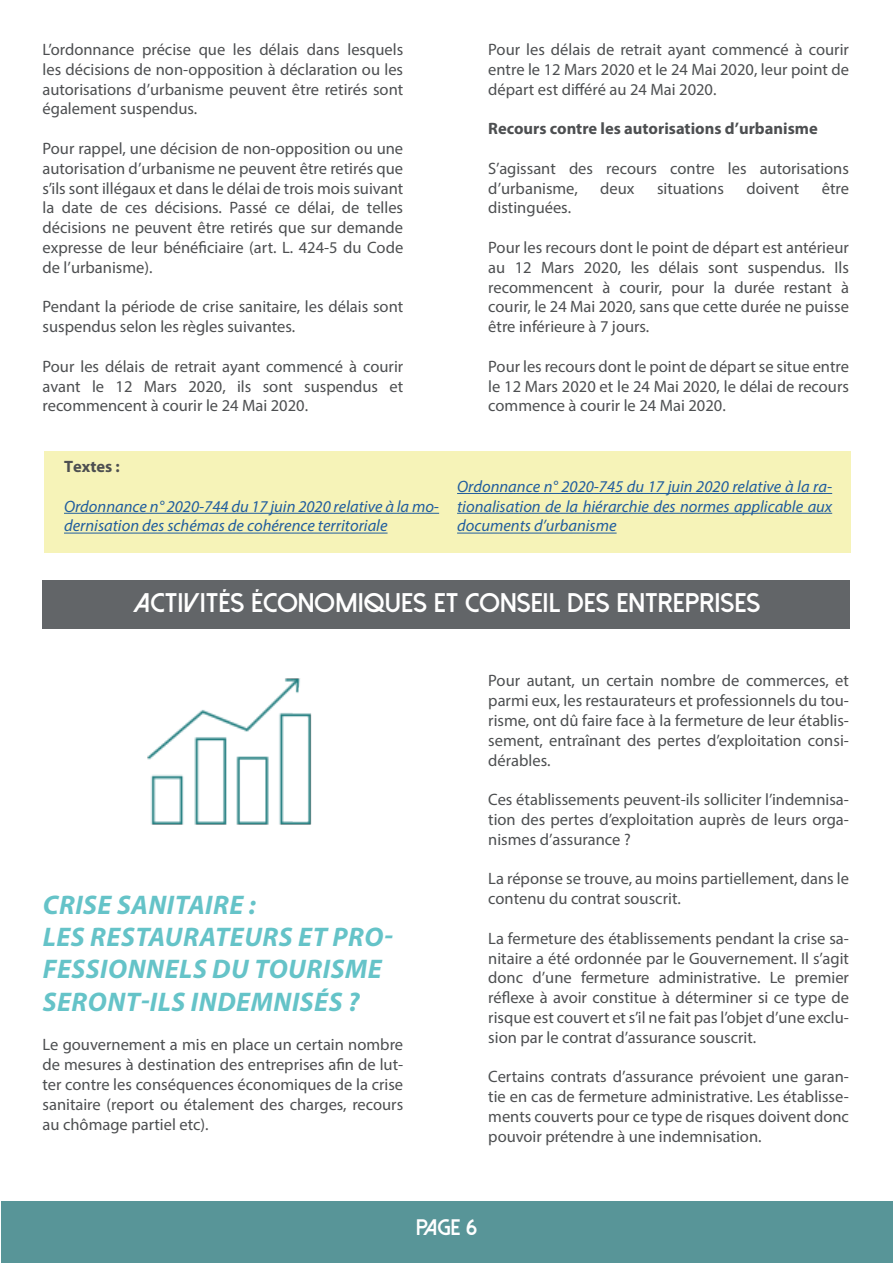
<style>
.page{position:relative;width:893px;height:1263px;background:#fff}
.page>*{position:absolute;margin:0;border:0;box-sizing:border-box;transform-origin:0 0}
.t1{font:italic 700 27px/32.4px "Myriad Pro";letter-spacing:.02em;color:#65c3c8}
.t2{font:800 27px "Dolce Vita";color:#fff}
.t3{font:800 22.5px "Dolce Vita";color:#fff}
.t4{font:16.5px/19.8px "Myriad Pro";color:#4d4f51;text-align:justify}
.t5{font:italic 16.5px/19.8px "Myriad Pro";color:#215e9e}
.t6{font:700 16.5px "Myriad Pro";color:#4d4f51}
</style>
<div class="page">
<div style="left:1px;top:1201px;width:892px;height:62px;background:#589598"></div>
<div style="left:44px;top:452px;width:806px;height:101px;background:#f6f3b8"></div>
<hr style="left:64px;top:513px;width:375px;height:1px;background:#215e9e">
<hr style="left:64px;top:533px;width:324px;height:1px;background:#215e9e">
<hr style="left:457px;top:493px;width:375px;height:1px;background:#215e9e">
<hr style="left:457px;top:513px;width:375px;height:1px;background:#215e9e">
<hr style="left:457px;top:533px;width:160px;height:1px;background:#215e9e">
<div style="left:43px;top:580px;width:807px;height:49px;background:#626568"></div>
<img style="left:147px;top:678px;width:165px;height:147px">
<p class="t4" style="left:43px;top:39px;width:362px">L’ordonnance précise que les délais dans lesquels les décisions de non-opposition à déclaration ou les autorisations d’urbanisme peuvent être retirés sont également suspendus.</p>
<p class="t4" style="left:43px;top:138px;width:362px">Pour rappel, une décision de non-opposition ou une autorisation d’urbanisme ne peuvent être retirés que s’ils sont illégaux et dans le délai de trois mois suivant la date de ces décisions. Passé ce délai, de telles décisions ne peuvent être retirés que sur demande expresse de leur bénéficiaire (art. L. 424-5 du Code de l’urbanisme).</p>
<p class="t4" style="left:43px;top:297px;width:362px">Pendant la période de crise sanitaire, les délais sont suspendus selon les règles suivantes.</p>
<p class="t4" style="left:43px;top:356px;width:362px">Pour les délais de retrait ayant commencé à courir avant le 12 Mars 2020, ils sont suspendus et recommencent à courir le 24 Mai 2020.</p>
<p class="t4" style="left:488px;top:39px;width:362px">Pour les délais de retrait ayant commencé à courir entre le 12 Mars 2020 et le 24 Mai 2020, leur point de départ est différé au 24 Mai 2020.</p>
<p class="t6" style="left:488px;top:119px;width:331px">Recours contre les autorisations d’urbanisme</p>
<p class="t4" style="left:488px;top:158px;width:362px">S’agissant des recours contre les autorisations d’urbanisme,</p>
<p class="t4" style="left:600px;top:178px;width:36px">deux</p>
<p class="t4" style="left:657px;top:178px;width:68px">situations</p>
<p class="t4" style="left:746px;top:178px;width:54px">doivent</p>
<p class="t4" style="left:822px;top:178px;width:29px">être</p>
<p class="t4" style="left:488px;top:198px;width:84px">distinguées.</p>
<p class="t4" style="left:488px;top:237px;width:362px">Pour les recours dont le point de départ est antérieur au 12 Mars 2020, les délais sont suspendus. Ils recommencent à courir, pour la durée restant à courir, le 24 Mai 2020, sans que cette durée ne puisse être inférieure à 7 jours.</p>
<p class="t4" style="left:488px;top:356px;width:362px">Pour les recours dont le point de départ se situe entre le 12 Mars 2020 et le 24 Mai 2020, le délai de recours commence à courir le 24 Mai 2020.</p>
<p class="t6" style="left:64px;top:457px;width:57px">Textes :</p>
<p class="t5" style="left:64px;top:496px;width:376px">Ordonnance n° 2020-744 du 17 juin 2020 relative à la mo&shy;dernisation des schémas de cohérence territoriale</p>
<p class="t5" style="left:457px;top:476px;width:377px;text-align:justify">Ordonnance n° 2020-745 du 17 juin 2020 relative à la ra&shy;tionalisation de la hiérarchie des normes applicable aux documents d’urbanisme</p>
<h1 class="t2" style="left:133px;top:588px;width:629px">ACTIVITÉS ÉCONOMIQUES ET CONSEIL DES ENTREPRISES</h1>
<h1 class="t1" style="left:43px;top:887px;width:351px">CRISE SANITAIRE :<br>LES RESTAURATEURS ET PRO-<br>FESSIONNELS DU TOURISME<br>SERONT-ILS INDEMNISÉS ?</h1>
<p class="t4" style="left:43px;top:1035px;width:362px">Le gouvernement a mis en place un certain nombre de mesures à destination des entreprises afin de lut&shy;ter contre les conséquences économiques de la crise sanitaire (report ou étalement des charges, recours au chômage partiel etc).</p>
<p class="t4" style="left:488px;top:671px;width:362px">Pour autant, un certain nombre de commerces, et parmi eux, les restaurateurs et professionnels du tou&shy;risme, ont dû faire face à la fermeture de leur établis&shy;sement, entraînant des pertes d’exploitation consi&shy;dérables.</p>
<p class="t4" style="left:488px;top:789px;width:362px">Ces établissements peuvent-ils solliciter l’indemnisa&shy;tion des pertes d’exploitation auprès de leurs orga&shy;nismes d’assurance ?</p>
<p class="t4" style="left:488px;top:869px;width:362px">La réponse se trouve, au moins partiellement, dans le contenu du contrat souscrit.</p>
<p class="t4" style="left:488px;top:928px;width:362px">La fermeture des établissements pendant la crise sa&shy;nitaire a été ordonnée par le Gouvernement. Il s’agit donc d’une fermeture administrative. Le premier réflexe à avoir constitue à déterminer si ce type de risque est couvert et s’il ne fait pas l’objet d’une exclu&shy;sion par le contrat d’assurance souscrit.</p>
<p class="t4" style="left:488px;top:1067px;width:362px">Certains contrats d’assurance prévoient une garan&shy;tie en cas de fermeture administrative. Les établisse&shy;ments couverts pour ce type de risques doivent donc pouvoir prétendre à une indemnisation.</p>
<h2 class="t3" style="left:416px;top:1216px;width:63px">PAGE 6</h2>
</div>
